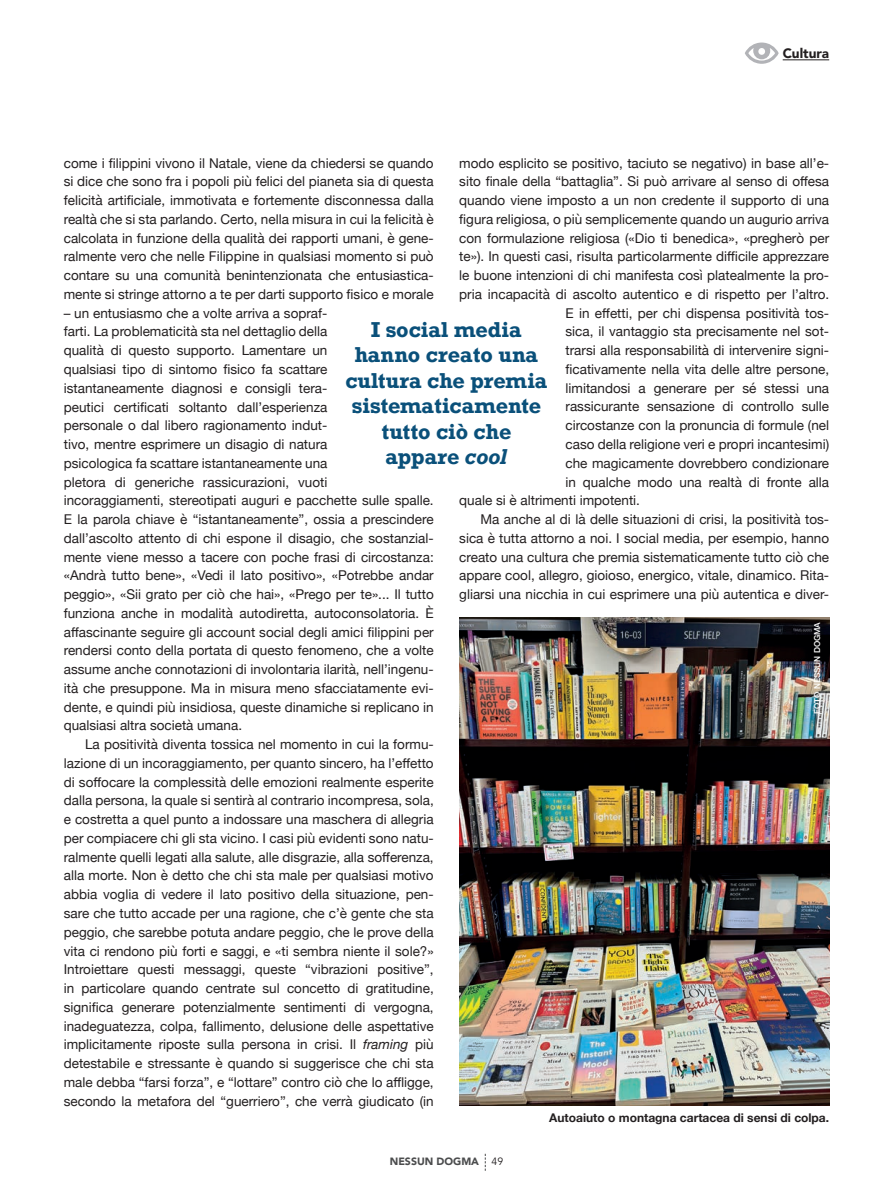
<style>
.page{position:relative;width:893px;height:1191px;background:#fff}
.page>*{position:absolute;margin:0;border:0;box-sizing:border-box;transform-origin:0 0}
.t1{font:700 20.25px/25.5px "Rockwell";color:#0a507a;text-align:center}
.Testi{font:13.5px/18.8px "Helvetica Neue";color:#231f20;text-align:justify}
.t2{font:900 13.5px "Avenir LT Std";color:#231f20}
.Didascalia{font:700 12px "Helvetica Neue";color:#231f20}
.t3{font:900 10.5px "Avenir LT Std";color:#4b4c4d}
.Crediti{font:500 8.25px "Helvetica Neue";color:#fff}
.s1{font-style:italic}
.s2{font-weight:400;color:#231f20}
</style>
<div class="page">
<svg style="left:485px;top:1153px;width:1px;height:17px"></svg>
<hr style="left:783px;top:59px;width:46px;height:1px;background:#231f20">
<svg style="left:745px;top:43px;width:34px;height:21px"></svg>
<svg style="left:748px;top:48px;width:27px;height:13px"></svg>
<div style="left:758px;top:48px;width:7px;height:7px;background:#fff;border-radius:50%"></div>
<img style="left:459px;top:618px;width:370px;height:487px">
<p class="t2" style="left:783px;top:46px;width:48px">Cultura</p>
<p class="Testi" style="left:459px;top:154px;width:371px">modo esplicito se positivo, taciuto se negativo) in base all’e-</p>
<p class="Testi" style="left:459px;top:173px;width:371px">sito finale della “battaglia”. Si può arrivare al senso di offesa</p>
<p class="Testi" style="left:459px;top:192px;width:371px">quando viene imposto a un non credente il supporto di una</p>
<p class="Testi" style="left:459px;top:210px;width:371px">figura religiosa, o più semplicemente quando un augurio arriva</p>
<p class="Testi" style="left:459px;top:229px;width:371px">con formulazione religiosa («Dio ti benedica», «pregherò per</p>
<p class="Testi" style="left:459px;top:248px;width:371px">te»). In questi casi, risulta particolarmente difficile apprezzare</p>
<p class="Testi" style="left:459px;top:267px;width:371px">le buone intenzioni di chi manifesta così platealmente la pro-</p>
<p class="Testi" style="left:459px;top:285px;width:371px">pria incapacità di ascolto autentico e di rispetto per l’altro.</p>
<p class="Testi" style="left:566px;top:304px;width:265px">E in effetti, per chi dispensa positività tos-</p>
<p class="Testi" style="left:566px;top:323px;width:265px">sica, il vantaggio sta precisamente nel sot-</p>
<p class="Testi" style="left:566px;top:342px;width:265px">trarsi alla responsabilità di intervenire signi-</p>
<p class="Testi" style="left:566px;top:360px;width:265px">ficativamente nella vita delle altre persone,</p>
<p class="Testi" style="left:566px;top:379px;width:265px">limitandosi a generare per sé stessi una</p>
<p class="Testi" style="left:566px;top:398px;width:265px">rassicurante sensazione di controllo sulle</p>
<p class="Testi" style="left:566px;top:417px;width:265px">circostanze con la pronuncia di formule (nel</p>
<p class="Testi" style="left:566px;top:435px;width:265px">caso della religione veri e propri incantesimi)</p>
<p class="Testi" style="left:566px;top:454px;width:265px">che magicamente dovrebbero condizionare</p>
<p class="Testi" style="left:566px;top:473px;width:265px">in qualche modo una realtà di fronte alla</p>
<p class="Testi" style="left:459px;top:492px;width:182px">quale si è altrimenti impotenti.</p>
<p class="Testi" style="left:459px;top:510px;width:371px;text-indent:21px">Ma anche al di là delle situazioni di crisi, la positività tos&shy;sica è tutta attorno a noi. I social media, per esempio, hanno creato una cultura che premia sistematicamente tutto ciò che appare cool, allegro, gioioso, energico, vitale, dinamico. Rita&shy;gliarsi una nicchia in cui esprimere una più autentica e diver-</p>
<p class="Testi" style="left:64px;top:154px;width:371px">come i filippini vivono il Natale, viene da chiedersi se quando si dice che sono fra i popoli più felici del pianeta sia di questa felicità artificiale, immotivata e fortemente disconnessa dalla realtà che si sta parlando. Certo, nella misura in cui la felicità è calcolata in funzione della qualità dei rapporti umani, è gene&shy;ralmente vero che nelle Filippine in qualsiasi momento si può contare su una comunità benintenzionata che entusiastica&shy;mente si stringe attorno a te per darti supporto fisico e morale</p>
<p class="Testi" style="left:64px;top:304px;width:371px;text-align:left">– un entusiasmo che a volte arriva a sopraf-<br>farti. La problematicità sta nel dettaglio della<br>qualità di questo supporto. Lamentare un<br>qualsiasi tipo di sintomo fisico fa scattare<br>istantaneamente diagnosi e consigli tera-<br>peutici certificati soltanto dall’esperienza<br>personale o dal libero ragionamento indut-<br>tivo, mentre esprimere un disagio di natura<br>psicologica fa scattare istantaneamente una<br>pletora di generiche rassicurazioni, vuoti<br>incoraggiamenti, stereotipati auguri e pacchette sulle spalle.<br>E la parola chiave è “istantaneamente”, ossia a prescindere dall’ascolto attento di chi espone il disagio, che sostanzial&shy;mente viene messo a tacere con poche frasi di circostanza: «Andrà tutto bene», «Vedi il lato positivo», «Potrebbe andar peggio», «Sii grato per ciò che hai», «Prego per te»... Il tutto funziona anche in modalità autodiretta, autoconsolatoria. È affascinante seguire gli account social degli amici filippini per rendersi conto della portata di questo fenomeno, che a volte assume anche connotazioni di involontaria ilarità, nell’ingenu&shy;ità che presuppone. Ma in misura meno sfacciatamente evi&shy;dente, e quindi più insidiosa, queste dinamiche si replicano in qualsiasi altra società umana.</p>
<p class="Testi" style="left:64px;top:736px;width:371px;text-indent:21px">La positività diventa tossica nel momento in cui la formu&shy;lazione di un incoraggiamento, per quanto sincero, ha l’effetto di soffocare la complessità delle emozioni realmente esperite dalla persona, la quale si sentirà al contrario incompresa, sola, e costretta a quel punto a indossare una maschera di allegria per compiacere chi gli sta vicino. I casi più evidenti sono natu&shy;ralmente quelli legati alla salute, alle disgrazie, alla sofferenza, alla morte. Non è detto che chi sta male per qualsiasi motivo abbia voglia di vedere il lato positivo della situazione, pen&shy;sare che tutto accade per una ragione, che c’è gente che sta peggio, che sarebbe potuta andare peggio, che le prove della vita ci rendono più forti e saggi, e «ti sembra niente il sole?» Introiettare questi messaggi, queste “vibrazioni positive”, in particolare quando centrate sul concetto di gratitudine, significa generare potenzialmente sentimenti di vergogna, inadeguatezza, colpa, fallimento, delusione delle aspettative implicitamente riposte sulla persona in crisi. Il <span class="s1">framing</span> più detestabile e stressante è quando si suggerisce che chi sta male debba “farsi forza”, e “lottare” contro ciò che lo affligge, secondo la metafora del “guerriero”, che verrà giudicato (in</p>
<p class="t1" style="left:371px;top:316px;width:152px">I social media</p>
<p class="t1" style="left:355px;top:342px;width:185px">hanno creato una</p>
<p class="t1" style="left:345px;top:367px;width:204px">cultura che premia sistematicamente tutto ciò che</p>
<p class="t1" style="left:386px;top:444px;width:123px">appare <span class="s1">cool</span></p>
<p class="Crediti" style="left:811px;top:714px;width:94px;rotate:-90deg">FOTO NESSUN DOGMA</p>
<p class="t3" style="left:390px;top:1155px;width:115px">NESSUN DOGMA <span class="s2">49</span></p>
<p class="Didascalia" style="left:549px;top:1108px;width:281px">Autoaiuto o montagna cartacea di sensi di colpa.</p>
</div>
